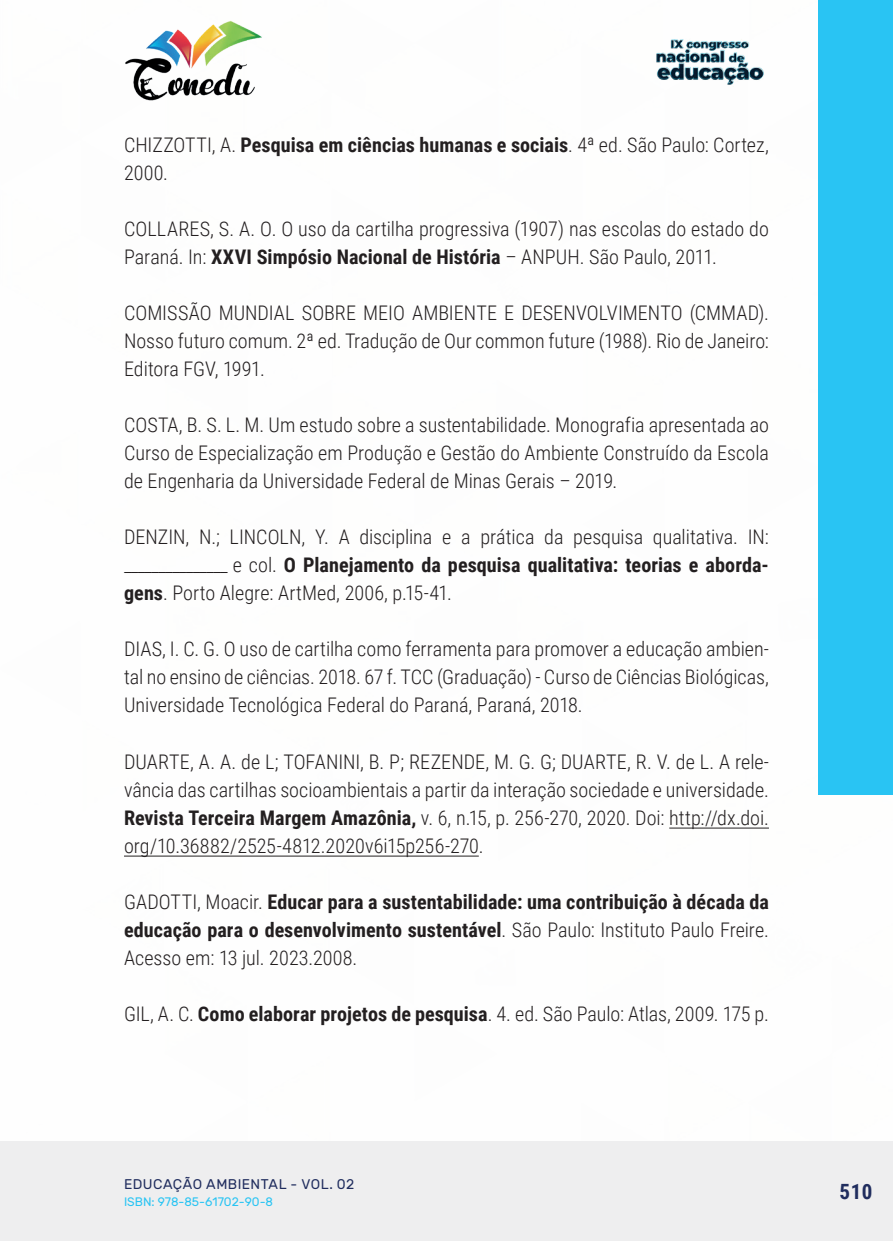
<style>
.page{position:relative;width:893px;height:1241px;background:#fff}
.page>*{position:absolute;margin:0;border:0;box-sizing:border-box;transform-origin:0 0}
.t1{font:700 21px "Roboto Condensed";color:#202d5e}
._17_REFERENCIAS{font:300 20.12px/28px "Roboto Condensed";color:#231f20;text-align:justify}
._17_REFERENCIAS-2{font:700 20.12px/28px "Roboto Condensed";color:#231f20;text-align:justify}
.t2{font:14px "Rubik";letter-spacing:.035em;color:#202d5e}
.t3{font:12.25px "Rubik";color:#29c4f3}
.s1{font-weight:700}
.s2{font-weight:300}
</style>
<div class="page">
<div style="left:0;top:1141px;width:893px;height:99px;background:#eeeeef"></div>
<div style="left:819px;top:0;width:74px;height:794px;background:#29c4f3"></div>
<img style="left:125px;top:20px;width:137px;height:81px">
<img style="left:656px;top:39px;width:108px;height:46px">
<hr style="left:669px;top:827px;width:100px;height:1px;background:#231f20">
<hr style="left:124px;top:855px;width:355px;height:1px;background:#231f20">
<p class="_17_REFERENCIAS" style="left:124px;top:130px;width:646px">CHIZZOTTI, A. <span class="s1">Pesquisa em ciências humanas e sociais</span>. 4ª ed. São Paulo: Cortez,<br>2000.</p>
<p class="_17_REFERENCIAS" style="left:124px;top:214px;width:646px">COLLARES, S. A. O. O uso da cartilha progressiva (1907) nas escolas do estado do<br>Paraná. In: <span class="s1">XXVI Simpósio Nacional de História</span> – ANPUH. São Paulo, 2011.</p>
<p class="_17_REFERENCIAS" style="left:124px;top:298px;width:646px">COMISSÃO MUNDIAL SOBRE MEIO AMBIENTE E DESENVOLVIMENTO (CMMAD).<br>Nosso futuro comum. 2ª ed. Tradução de Our common future (1988). Rio de Janeiro:<br>Editora FGV, 1991.</p>
<p class="_17_REFERENCIAS" style="left:124px;top:410px;width:646px">COSTA, B. S. L. M. Um estudo sobre a sustentabilidade. Monografia apresentada ao Curso de Especialização em Produção e Gestão do Ambiente Construído da Escola de Engenharia da Universidade Federal de Minas Gerais – 2019.</p>
<p class="_17_REFERENCIAS" style="left:124px;top:522px;width:646px">DENZIN, N.; LINCOLN, Y. A disciplina e a prática da pesquisa qualitativa. IN: _______________ e col. <span class="s1">O Planejamento da pesquisa qualitativa: teorias e aborda&shy;gens</span>. Porto Alegre: ArtMed, 2006, p.15-41.</p>
<p class="_17_REFERENCIAS" style="left:124px;top:634px;width:646px">DIAS, I. C. G. O uso de cartilha como ferramenta para promover a educação ambien&shy;tal no ensino de ciências. 2018. 67 f. TCC (Graduação) - Curso de Ciências Biológicas, Universidade Tecnológica Federal do Paraná, Paraná, 2018.</p>
<p class="_17_REFERENCIAS" style="left:124px;top:746px;width:646px">DUARTE, A. A. de L; TOFANINI, B. P; REZENDE, M. G. G; DUARTE, R. V. de L. A rele&shy;vância das cartilhas socioambientais a partir da interação sociedade e universidade.<br><span class="s1">Revista Terceira Margem Amazônia,</span> v. 6, n.15, p. 256-270, 2020. Doi: http://dx.doi. org/10.36882/2525-4812.2020v6i15p256-270.</p>
<p class="_17_REFERENCIAS-2" style="left:124px;top:886px;width:646px"><span class="s2">GADOTTI, Moacir.</span> Educar para a sustentabilidade: uma contribuição à década da educação para o desenvolvimento sustentável<span class="s2">. São Paulo: Instituto Paulo Freire.<br>Acesso em: 13 jul. 2023.2008.</span></p>
<p class="_17_REFERENCIAS" style="left:124px;top:998px;width:646px">GIL, A. C. <span class="s1">Como elaborar projetos de pesquisa</span>. 4. ed. São Paulo: Atlas, 2009. 175 p.</p>
<p class="t2" style="left:124px;top:1175px;width:232px">EDUCAÇÃO AMBIENTAL - VOL. 02</p>
<p class="t3" style="left:124px;top:1194px;width:151px">ISBN: 978-85-61702-90-8</p>
<p class="t1" style="left:839px;top:1176px;width:34px">510</p>
</div>
